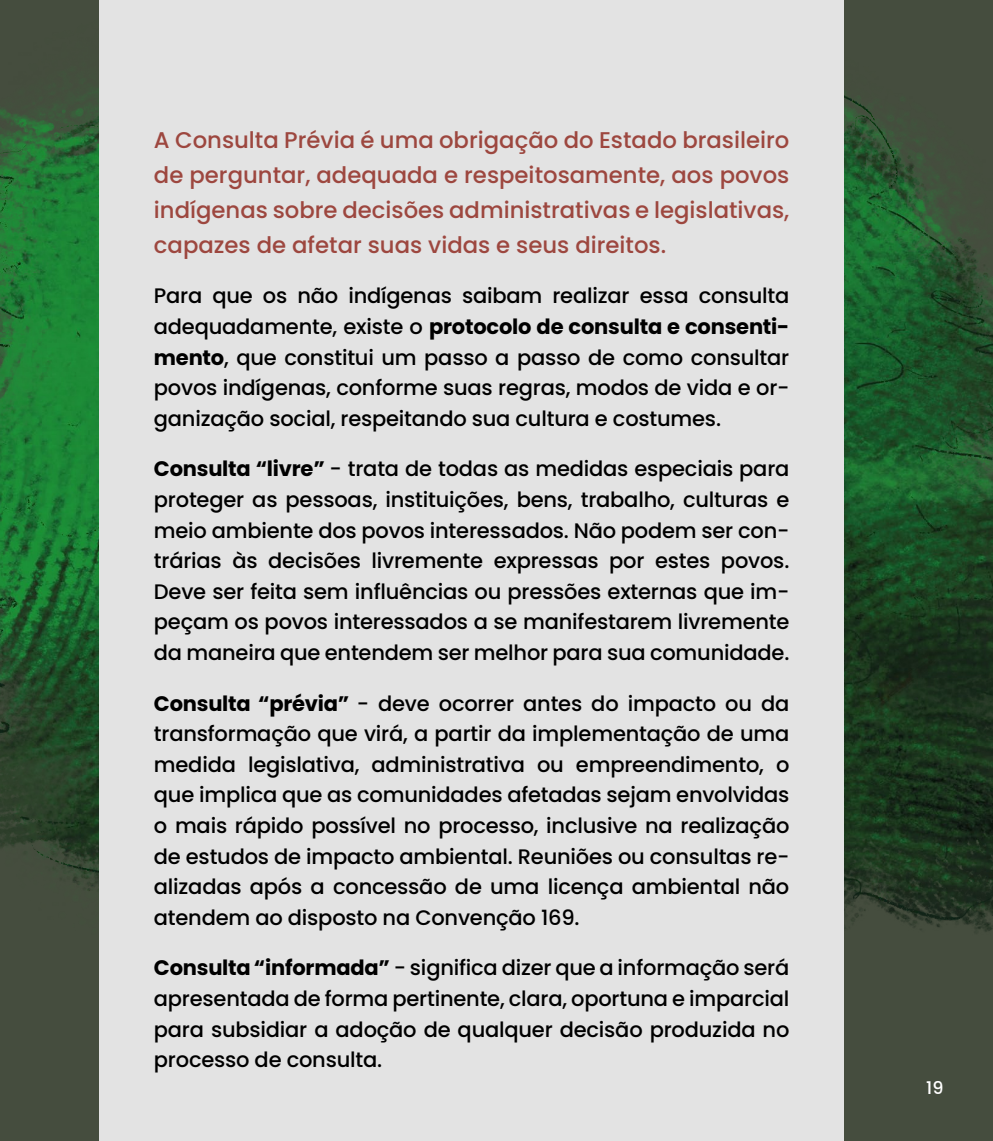
<style>
.page{position:relative;width:993px;height:1141px;background:#fff}
.page>*{position:absolute;margin:0;border:0;box-sizing:border-box;transform-origin:0 0}
.t1{font:500 22.75px/35px "Poppins";color:#9d473f;text-align:justify}
.t2{font:500 21px/30.6px "Poppins";letter-spacing:-.01em;color:#000;text-align:justify}
.t3{font:500 17.5px "Poppins";color:#fff}
.s1{font-weight:700}
</style>
<div class="page">
<img style="left:0;top:0;width:992px;height:1141px">
<div style="left:99px;top:0;width:744px;height:1141px;background:#e3e3e3"></div>
<p class="t1" style="left:154px;top:123px;width:636px">A Consulta Prévia é uma obrigação do Estado brasileiro de perguntar, adequada e respeitosamente, aos povos indígenas sobre decisões administrativas e legislativas, capazes de afetar suas vidas e seus direitos.</p>
<p class="t2" style="left:154px;top:281px;width:637px">Para que os não indígenas saibam realizar essa consulta adequadamente, existe o <span class="s1">protocolo de consulta e consenti&shy;mento</span>, que constitui um passo a passo de como consultar povos indígenas, conforme suas regras, modos de vida e or&shy;ganização social, respeitando sua cultura e costumes.</p>
<p class="t2" style="left:154px;top:454px;width:637px"><span class="s1">Consulta “livre”</span> - trata de todas as medidas especiais para proteger as pessoas, instituições, bens, trabalho, culturas e meio ambiente dos povos interessados. Não podem ser con&shy;trárias às decisões livremente expressas por estes povos.<br>Deve ser feita sem influências ou pressões externas que im&shy;peçam os povos interessados a se manifestarem livremente da maneira que entendem ser melhor para sua comunidade.</p>
<p class="t2" style="left:154px;top:688px;width:636px"><span class="s1">Consulta “prévia”</span> - deve ocorrer antes do impacto ou da transformação que virá, a partir da implementação de uma medida legislativa, administrativa ou empreendimento, o que implica que as comunidades afetadas sejam envolvidas o mais rápido possível no processo, inclusive na realização de estudos de impacto ambiental. Reuniões ou consultas re&shy;alizadas após a concessão de uma licença ambiental não atendem ao disposto na Convenção 169.</p>
<p class="t2" style="left:154px;top:953px;width:636px"><span class="s1">Consulta “informada”</span> - significa dizer que a informação será apresentada de forma pertinente, clara, oportuna e imparcial para subsidiar a adoção de qualquer decisão produzida no processo de consulta.</p>
<p class="t3" style="left:925px;top:1078px;width:19px">19</p>
</div>
